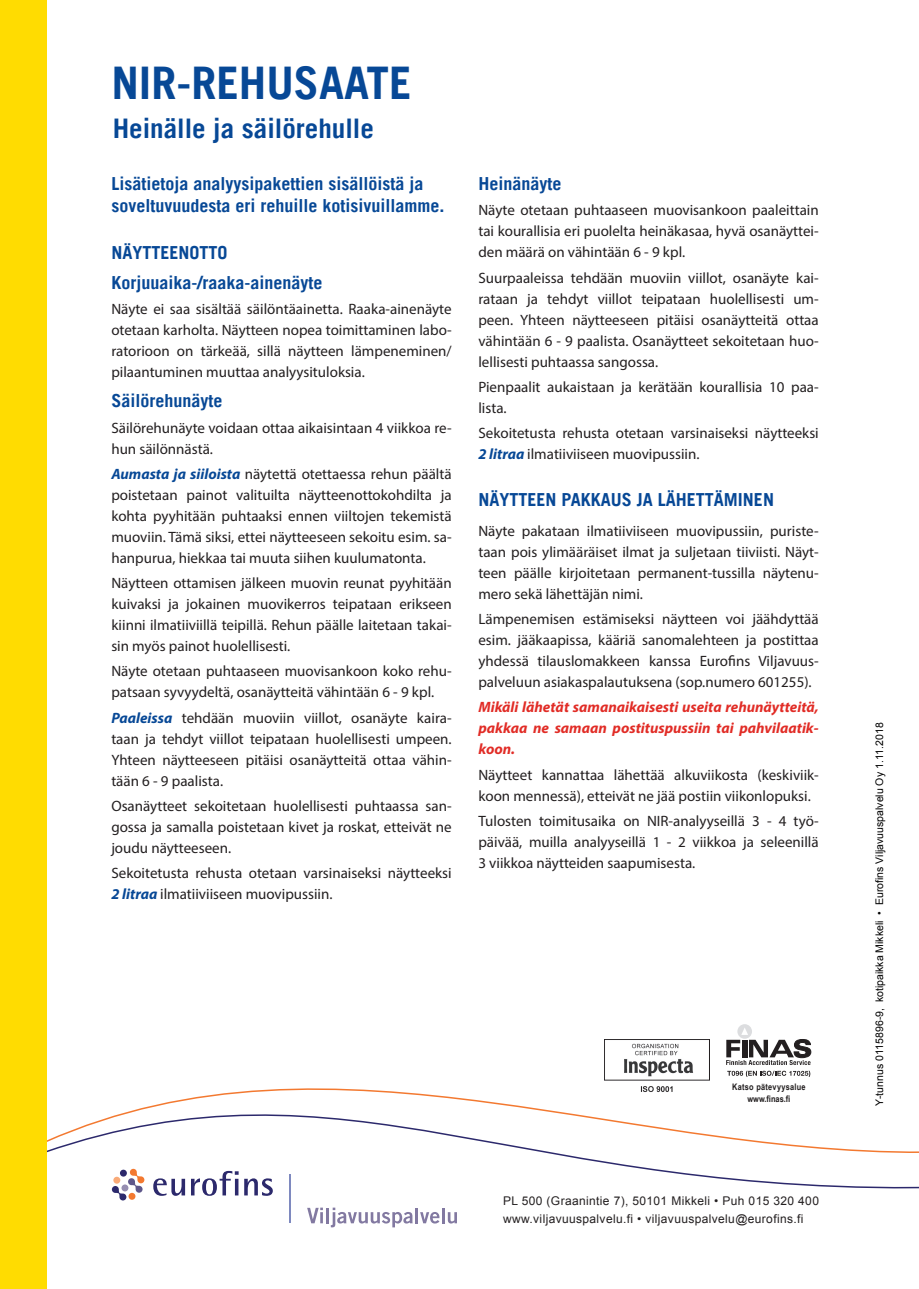
<style>
.page{position:relative;width:919px;height:1289px;background:#fff}
.page>*{position:absolute;margin:0;border:0;box-sizing:border-box;transform-origin:0 0}
.t1{font:700 45px "Trade Gothic LT";color:#074896}
.t2{font:700 27px "Trade Gothic LT";color:#074896}
.t3{font:700 18px/21.6px "Trade Gothic LT";color:#074896}
.t4{font:15px/21px "Myriad Pro";color:#231f20;text-align:justify}
.t5{font:italic 700 15px/21px "Myriad Pro";color:#e12c26;text-align:justify}
.t6{font:12px/18px "Arial";letter-spacing:.03em;color:#231f20}
.t7{font:10.5px "Arial";color:#000}
.t8{font:700 9px/12px "Arial Narrow";letter-spacing:.03em;color:#231f20;text-align:center}
.s1{font-weight:700;font-style:italic;color:#074896}
</style>
<div class="page">
<svg style="left:47px;top:1047px;width:871px;height:151px"></svg>
<svg style="left:112px;top:1168px;width:32px;height:32px"></svg>
<svg style="left:128px;top:1192px;width:7px;height:7px"></svg>
<div style="left:113px;top:1176px;width:7px;height:7px;background:#f9aa78;border-radius:50%"></div>
<div style="left:120px;top:1169px;width:7px;height:7px;background:#2c296c;border-radius:50%"></div>
<svg style="left:153px;top:1178px;width:32px;height:17px"></svg>
<svg style="left:191px;top:1170px;width:47px;height:25px"></svg>
<svg style="left:244px;top:1178px;width:29px;height:17px"></svg>
<hr style="left:289px;top:1174px;width:1px;height:49px;background:#7e89bf">
<svg style="left:307px;top:1207px;width:16px;height:16px"></svg>
<hr style="left:326px;top:1207px;width:3px;height:16px;background:#8279a1">
<svg style="left:331px;top:1207px;width:81px;height:20px"></svg>
<hr style="left:415px;top:1207px;width:3px;height:16px;background:#8279a1">
<svg style="left:420px;top:1208px;width:37px;height:15px"></svg>
<div style="left:737px;top:1024px;width:15px;height:14px;background:#dcdddf;border-radius:50%"></div>
<svg style="left:726px;top:1027px;width:85px;height:49px"></svg>
<img style="left:604px;top:1039px;width:105px;height:55px">
<div style="left:0;top:0;width:47px;height:1288px;background:#ffdc01"></div>
<h1 class="t1" style="left:111px;top:56px;width:302px">NIR-REHUSAATE</h1>
<h2 class="t2" style="left:113px;top:111px;width:263px">Heinälle ja säilörehulle</h2>
<p class="t3" style="left:111px;top:172px;width:334px">Lisätietoja analyysipakettien sisällöistä ja soveltuvuudesta eri rehuille kotisivuillamme.</p>
<p class="t3" style="left:111px;top:237px;width:212px;line-height:30.2px">NÄYTTEENOTTO<br>Korjuuaika-/raaka-ainenäyte</p>
<p class="t4" style="left:111px;top:298px;width:342px">Näyte ei saa sisältää säilöntäainetta. Raaka-ainenäyte otetaan karholta. Näytteen nopea toimittaminen labo&shy;ratorioon on tärkeää, sillä näytteen lämpeneminen/ pilaantuminen muuttaa analyysituloksia.</p>
<p class="t3" style="left:111px;top:390px;width:113px">Säilörehunäyte</p>
<p class="t4" style="left:111px;top:417px;width:342px">Säilörehunäyte voidaan ottaa aikaisintaan 4 viikkoa re&shy;hun säilönnästä.</p>
<p class="t4" style="left:111px;top:463px;width:342px"><span class="s1">Aumasta ja siiloista</span> näytettä otettaessa rehun päältä poistetaan painot valituilta näytteenottokohdilta ja kohta pyyhitään puhtaaksi ennen viiltojen tekemistä muoviin. Tämä siksi, ettei näytteeseen sekoitu esim. sa&shy;hanpurua, hiekkaa tai muuta siihen kuulumatonta.</p>
<p class="t4" style="left:111px;top:572px;width:342px">Näytteen ottamisen jälkeen muovin reunat pyyhitään kuivaksi ja jokainen muovikerros teipataan erikseen kiinni ilmatiiviillä teipillä. Rehun päälle laitetaan takai&shy;sin myös painot huolellisesti.</p>
<p class="t4" style="left:111px;top:660px;width:342px">Näyte otetaan puhtaaseen muovisankoon koko rehu&shy;patsaan syvyydeltä, osanäytteitä vähintään 6 - 9 kpl.</p>
<p class="t4" style="left:111px;top:707px;width:342px"><span class="s1">Paaleissa</span> tehdään muoviin viillot, osanäyte kaira&shy;taan ja tehdyt viillot teipataan huolellisesti umpeen.<br>Yhteen näytteeseen pitäisi osanäytteitä ottaa vähin&shy;tään 6 - 9 paalista.</p>
<p class="t4" style="left:111px;top:795px;width:342px">Osanäytteet sekoitetaan huolellisesti puhtaassa san&shy;gossa ja samalla poistetaan kivet ja roskat, etteivät ne joudu näytteeseen.</p>
<p class="t4" style="left:111px;top:862px;width:342px">Sekoitetusta rehusta otetaan varsinaiseksi näytteeksi<br><span class="s1">2 litraa</span> ilmatiiviiseen muovipussiin.</p>
<p class="t3" style="left:478px;top:172px;width:84px">Heinänäyte</p>
<p class="t4" style="left:478px;top:199px;width:342px">Näyte otetaan puhtaaseen muovisankoon paaleittain tai kourallisia eri puolelta heinäkasaa, hyvä osanäyttei&shy;den määrä on vähintään 6 - 9 kpl.</p>
<p class="t4" style="left:478px;top:267px;width:342px">Suurpaaleissa tehdään muoviin viillot, osanäyte kai&shy;rataan ja tehdyt viillot teipataan huolellisesti um&shy;peen. Yhteen näytteeseen pitäisi osanäytteitä ottaa vähintään 6 - 9 paalista. Osanäytteet sekoitetaan huo&shy;lellisesti puhtaassa sangossa.</p>
<p class="t4" style="left:478px;top:376px;width:342px">Pienpaalit aukaistaan ja kerätään kourallisia 10 paa&shy;lista.</p>
<p class="t4" style="left:478px;top:422px;width:342px">Sekoitetusta rehusta otetaan varsinaiseksi näytteeksi<br><span class="s1">2 litraa</span> ilmatiiviiseen muovipussiin.</p>
<p class="t3" style="left:478px;top:489px;width:297px">NÄYTTEEN PAKKAUS JA LÄHETTÄMINEN</p>
<p class="t4" style="left:478px;top:520px;width:342px">Näyte pakataan ilmatiiviiseen muovipussiin, puriste&shy;taan pois ylimääräiset ilmat ja suljetaan tiiviisti. Näyt&shy;teen päälle kirjoitetaan permanent-tussilla näytenu&shy;mero sekä lähettäjän nimi.</p>
<p class="t4" style="left:478px;top:608px;width:342px">Lämpenemisen estämiseksi näytteen voi jäähdyttää esim. jääkaapissa, kääriä sanomalehteen ja postittaa yhdessä tilauslomakkeen kanssa Eurofins Viljavuus&shy;palveluun asiakaspalautuksena (sop.numero 601255).</p>
<p class="t5" style="left:478px;top:696px;width:342px">Mikäli lähetät samanaikaisesti useita rehunäytteitä, pakkaa ne samaan postituspussiin tai pahvilaatik&shy;koon.</p>
<p class="t4" style="left:478px;top:764px;width:342px">Näytteet kannattaa lähettää alkuviikosta (keskiviik&shy;koon mennessä), etteivät ne jää postiin viikonlopuksi.</p>
<p class="t4" style="left:478px;top:810px;width:342px">Tulosten toimitusaika on NIR-analyyseillä 3 - 4 työ&shy;päivää, muilla analyyseillä 1 - 2 viikkoa ja seleenillä 3 viikkoa näytteiden saapumisesta.</p>
<p class="t8" style="left:732px;top:1080px;width:75px">Katso pätevyysalue www.finas.fi</p>
<p class="t6" style="left:503px;top:1191px;width:317px">PL 500 (Graanintie 7), 50101 Mikkeli • Puh 015 320 400 www.viljavuuspalvelu.fi • viljavuuspalvelu@eurofins.fi</p>
<p class="t7" style="left:872px;top:1106px;width:385px;rotate:-90deg">Y-tunnus 0115896-9, kotipaikka Mikkeli • Eurofins Viljavuuspalvelu Oy 1.11.2018</p>
</div>
